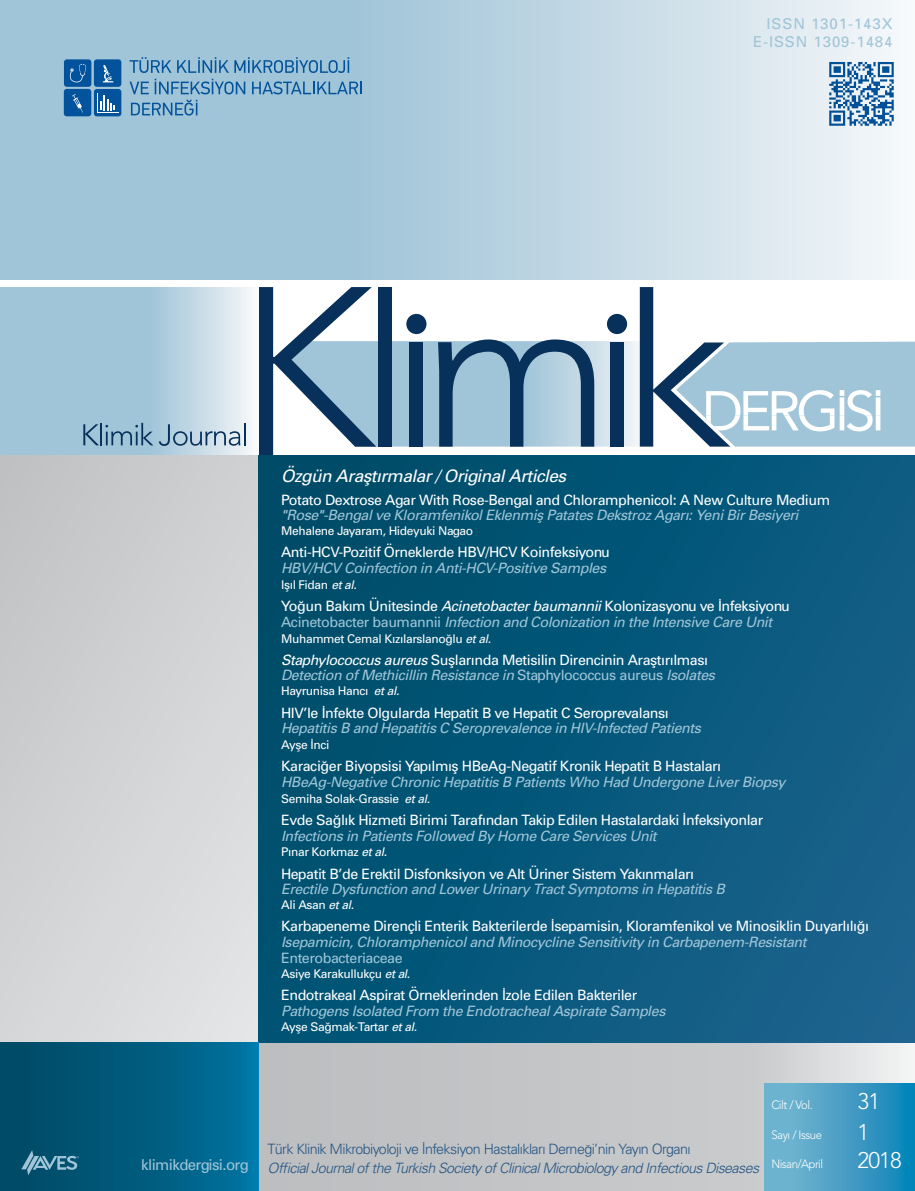
<style>
.page{position:relative;width:915px;height:1191px;background:#fff}
.page>*{position:absolute;margin:0;border:0;box-sizing:border-box;transform-origin:0 0}
.t1{font:300 22.5px/29.7px "Avenir LT Std";letter-spacing:-.04em;color:#fff}
.t2{font:17.25px "Univers Italic Tr";letter-spacing:-.03em;color:#fff}
.t3{font:15px/18px "Univers Tr";letter-spacing:.06em;color:#a0c5d8;text-align:right}
.t4{font:15px "Univers Tr";letter-spacing:-.04em;color:#a0c5d8}
.t5{font:14.25px "Univers Tr";letter-spacing:-.03em;color:#fff}
.t6{font:14.25px "Univers Italic Tr";letter-spacing:-.03em;color:#a0c5d8}
.t7{font:14.25px "Univers Light Ita Tr";letter-spacing:-.04em;color:#255584}
.t8{font:14.25px "Univers Light Tr";letter-spacing:-.04em;color:#255584}
.t9{font:14.25px "Univers Tr";letter-spacing:-.03em;color:#a0c5d8}
.t10{font:12px "Univers Tr";letter-spacing:-.03em;color:#fff}
.t11{font:300 12px "Avenir LT Std";letter-spacing:-.04em;color:#fff;scale:.95 1}
.s1{font-family:"Univers Italic Tr"}
.s2{font-family:"Univers Tr"}
</style>
<div class="page">
<svg style="left:0;top:0;width:899px;height:280px;background:#b8d2e1"></svg>
<svg style="left:259px;top:287px;width:655px;height:168px"></svg>
<svg style="left:0;top:287px;width:252px;height:168px;background:#aeccdd"></svg>
<div style="left:0;top:455px;width:914px;height:587px;background:linear-gradient(to bottom,#c6c8ca,#dddee0)"></div>
<div style="left:257px;top:1042px;width:657px;height:149px;background:linear-gradient(to right,#b4b7b9,#dddfe0)"></div>
<svg style="left:764px;top:1083px;width:150px;height:108px;background:#469fc5"></svg>
<svg style="left:83px;top:424px;width:16px;height:21px"></svg>
<hr style="left:100px;top:423px;width:2px;height:22px;background:#07315b">
<svg style="left:105px;top:423px;width:48px;height:22px"></svg>
<svg style="left:159px;top:423px;width:86px;height:23px;background:#a4bbcc"></svg>
<div style="left:258px;top:455px;width:656px;height:587px;background:linear-gradient(to right,#004e6b,#146089)"></div>
<div style="left:0;top:1042px;width:258px;height:149px;background:linear-gradient(to right,#00465f,#00729e)"></div>
<img style="left:823px;top:56px;width:75px;height:74px">
<svg style="left:21px;top:1150px;width:58px;height:25px"></svg>
<svg style="left:129px;top:57px;width:42px;height:16px"></svg>
<svg style="left:177px;top:57px;width:172px;height:16px;background:#73a4c6"></svg>
<svg style="left:129px;top:82px;width:20px;height:12px"></svg>
<svg style="left:155px;top:79px;width:90px;height:15px"></svg>
<svg style="left:252px;top:81px;width:109px;height:13px"></svg>
<svg style="left:131px;top:100px;width:66px;height:16px"></svg>
<div style="left:64px;top:89px;width:27px;height:27px;background:#02539b;border-radius:3px"></div>
<div style="left:64px;top:59px;width:27px;height:28px;background:#02539b;border-radius:3px"></div>
<div style="left:94px;top:59px;width:27px;height:28px;background:#02539b;border-radius:3px"></div>
<svg style="left:69px;top:64px;width:17px;height:18px"></svg>
<svg style="left:102px;top:65px;width:11px;height:17px"></svg>
<svg style="left:72px;top:94px;width:11px;height:19px"></svg>
<div style="left:94px;top:89px;width:27px;height:27px;background:#02539b;border-radius:3px"></div>
<svg style="left:97px;top:93px;width:21px;height:20px"></svg>
<p class="t3" style="left:752px;top:15px;width:141px">ISSN 1301-143X<br>E-ISSN 1309-1484</p>
<p class="t2" style="left:281px;top:465px;width:286px">Özgün Araştırmalar / Original Articles</p>
<p class="t5" style="left:281px;top:490px;width:550px">Potato Dextrose Agar With Rose-Bengal and Chloramphenicol: A New Culture Medium</p>
<p class="t6" style="left:281px;top:506px;width:519px">"Rose"-Bengal ve Kloramfenikol Eklenmiş Patates Dekstroz Agarı: Yeni Bir Besiyeri</p>
<p class="t10" style="left:281px;top:523px;width:193px">Mehalene Jayaram, Hideyuki Nagao</p>
<p class="t5" style="left:281px;top:543px;width:330px">Anti-HCV-Pozitif Örneklerde HBV/HCV Koinfeksiyonu</p>
<p class="t6" style="left:281px;top:559px;width:326px">HBV/HCV Coinfection in Anti-HCV-Positive Samples</p>
<p class="t10" style="left:281px;top:577px;width:77px">Işıl Fidan <span class="s1">et al.</span></p>
<p class="t5" style="left:281px;top:597px;width:510px">Yoğun Bakım Ünitesinde <span class="s1">Acinetobacter baumannii</span> Kolonizasyonu ve İnfeksiyonu</p>
<p class="t6" style="left:281px;top:613px;width:492px"><span class="s2">Acinetobacter baumannii</span> Infection and Colonization in the Intensive Care Unit</p>
<p class="t10" style="left:281px;top:631px;width:211px">Muhammet Cemal Kızılarslanoğlu <span class="s1">et al.</span></p>
<p class="t5" style="left:281px;top:651px;width:428px"><span class="s1">Staphylococcus aureus</span> Suşlarında Metisilin Direncinin Araştırılması</p>
<p class="t6" style="left:281px;top:666px;width:435px">Detection of Methicillin Resistance in <span class="s2">Staphylococcus aureus</span> Isolates</p>
<p class="t10" style="left:281px;top:684px;width:120px">Hayrunisa Hancı <span class="s1">et al.</span></p>
<p class="t5" style="left:281px;top:703px;width:389px">HIV’le İnfekte Olgularda Hepatit B ve Hepatit C Seroprevalansı</p>
<p class="t6" style="left:281px;top:719px;width:421px">Hepatitis B and Hepatitis C Seroprevalence in HIV-Infected Patients</p>
<p class="t10" style="left:281px;top:737px;width:50px">Ayşe İnci</p>
<p class="t5" style="left:281px;top:757px;width:441px">Karaciğer Biyopsisi Yapılmış HBeAg-Negatif Kronik Hepatit B Hastaları</p>
<p class="t6" style="left:281px;top:773px;width:506px">HBeAg-Negative Chronic Hepatitis B Patients Who Had Undergone Liver Biopsy</p>
<p class="t10" style="left:281px;top:791px;width:151px">Semiha Solak-Grassie <span class="s1">et al.</span></p>
<p class="t5" style="left:281px;top:811px;width:483px">Evde Sağlık Hizmeti Birimi Tarafından Takip Edilen Hastalardaki İnfeksiyonlar</p>
<p class="t6" style="left:281px;top:826px;width:377px">Infections in Patients Followed By Home Care Services Unit</p>
<p class="t10" style="left:281px;top:844px;width:107px">Pınar Korkmaz <span class="s1">et al.</span></p>
<p class="t5" style="left:281px;top:864px;width:414px">Hepatit B’de Erektil Disfonksiyon ve Alt Üriner Sistem Yakınmaları</p>
<p class="t6" style="left:281px;top:880px;width:445px">Erectile Dysfunction and Lower Urinary Tract Symptoms in Hepatitis B</p>
<p class="t10" style="left:281px;top:897px;width:74px">Ali Asan <span class="s1">et al.</span></p>
<p class="t5" style="left:281px;top:917px;width:589px">Karbapeneme Dirençli Enterik Bakterilerde İsepamisin, Kloramfenikol ve Minosiklin Duyarlılığı</p>
<p class="t6" style="left:281px;top:933px;width:527px">Isepamicin, Chloramphenicol and Minocycline Sensitivity in Carbapenem-Resistant</p>
<p class="t9" style="left:281px;top:949px;width:123px">Enterobacteriaceae</p>
<p class="t10" style="left:281px;top:966px;width:131px">Asiye Karakullukçu <span class="s1">et al.</span></p>
<p class="t5" style="left:281px;top:986px;width:357px">Endotrakeal Aspirat Örneklerinden İzole Edilen Bakteriler</p>
<p class="t6" style="left:281px;top:1002px;width:386px">Pathogens Isolated From the Endotracheal Aspirate Samples</p>
<p class="t10" style="left:281px;top:1019px;width:137px">Ayşe Sağmak-Tartar <span class="s1">et al.</span></p>
<p class="t11" style="left:771px;top:1097px;width:45px">Cilt / Vol.</p>
<h1 class="t1" style="left:857px;top:1086px;width:46px">31<br>1<br>2018</h1>
<p class="t11" style="left:771px;top:1127px;width:55px">Sayı / Issue</p>
<p class="t8" style="left:267px;top:1140px;width:424px">Türk Klinik Mikrobiyoloji ve İnfeksiyon Hastalıkları Derneği’nin Yayın Organı</p>
<p class="t7" style="left:267px;top:1159px;width:493px">Official Journal of the Turkish Society of Clinical Microbiology and Infectious Diseases</p>
<p class="t4" style="left:141px;top:1155px;width:109px">klimikdergisi.org</p>
<p class="t11" style="left:771px;top:1157px;width:56px">Nisan/April</p>
</div>
